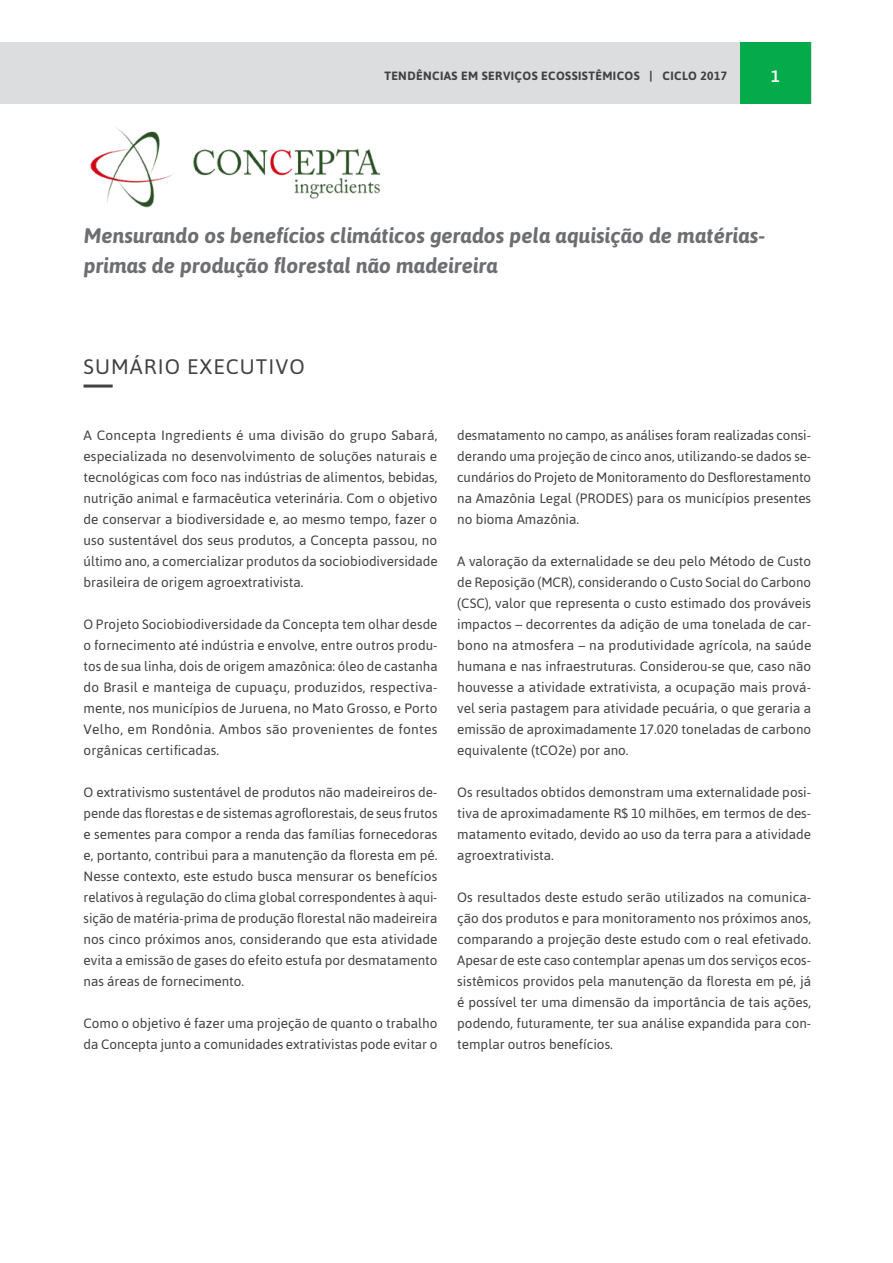
<style>
.page{position:relative;width:893px;height:1263px;background:#fff}
.page>*{position:absolute;margin:0;border:0;box-sizing:border-box;transform-origin:0 0}
.t1{font:italic 700 21px/30px "Asap";color:#6d6e71}
.t2{font:21px "Asap";letter-spacing:.05em;color:#414042}
.t3{font:500 16.5px "Asap";color:#fff}
.t4{font:13.5px/21px "Asap";color:#414042;text-align:justify}
.t5{font:700 12px "Asap";letter-spacing:.035em;color:#414042}
</style>
<div class="page">
<div style="left:0;top:43px;width:811px;height:61px;background:#dcddde"></div>
<div style="left:740px;top:43px;width:71px;height:61px;background:#05aa4b"></div>
<hr style="left:84px;top:385px;width:29px;height:3px;background:#414042">
<img style="left:90px;top:127px;width:291px;height:81px">
<p class="t5" style="left:384px;top:68px;width:344px">TENDÊNCIAS EM SERVIÇOS ECOSSISTÊMICOS | CICLO 2017</p>
<p class="t3" style="left:771px;top:65px;width:10px">1</p>
<h1 class="t1" style="left:84px;top:220px;width:683px">Mensurando os benefícios climáticos gerados pela aquisição de matérias&shy;primas de produção florestal não madeireira</h1>
<h1 class="t2" style="left:84px;top:352px;width:223px">SUMÁRIO EXECUTIVO</h1>
<p class="t4" style="left:84px;top:424px;width:356px">A Concepta Ingredients é uma divisão do grupo Sabará, especializada no desenvolvimento de soluções naturais e tecnológicas com foco nas indústrias de alimentos, bebidas, nutrição animal e farmacêutica veterinária. Com o objetivo de conservar a biodiversidade e, ao mesmo tempo, fazer o uso sustentável dos seus produtos, a Concepta passou, no último ano, a comercializar produtos da sociobiodiversidade brasileira de origem agroextrativista.</p>
<p class="t4" style="left:84px;top:613px;width:356px">O Projeto Sociobiodiversidade da Concepta tem olhar desde o fornecimento até indústria e envolve, entre outros produ&shy;tos de sua linha, dois de origem amazônica: óleo de castanha do Brasil e manteiga de cupuaçu, produzidos, respectiva&shy;mente, nos municípios de Juruena, no Mato Grosso, e Porto Velho, em Rondônia. Ambos são provenientes de fontes orgânicas certificadas.</p>
<p class="t4" style="left:84px;top:781px;width:356px">O extrativismo sustentável de produtos não madeireiros de&shy;pende das florestas e de sistemas agroflorestais, de seus frutos e sementes para compor a renda das famílias fornecedoras e, portanto, contribui para a manutenção da floresta em pé.<br>Nesse contexto, este estudo busca mensurar os benefícios relativos à regulação do clima global correspondentes à aqui&shy;sição de matéria-prima de produção florestal não madeireira nos cinco próximos anos, considerando que esta atividade evita a emissão de gases do efeito estufa por desmatamento nas áreas de fornecimento.</p>
<p class="t4" style="left:84px;top:1012px;width:355px">Como o objetivo é fazer uma projeção de quanto o trabalho da Concepta junto a comunidades extrativistas pode evitar o</p>
<p class="t4" style="left:457px;top:424px;width:355px">desmatamento no campo, as análises foram realizadas consi&shy;derando uma projeção de cinco anos, utilizando-se dados se&shy;cundários do Projeto de Monitoramento do Desflorestamento na Amazônia Legal (PRODES) para os municípios presentes no bioma Amazônia.</p>
<p class="t4" style="left:457px;top:550px;width:356px">A valoração da externalidade se deu pelo Método de Custo de Reposição (MCR), considerando o Custo Social do Carbono (CSC), valor que representa o custo estimado dos prováveis impactos – decorrentes da adição de uma tonelada de car&shy;bono na atmosfera – na produtividade agrícola, na saúde humana e nas infraestruturas. Considerou-se que, caso não houvesse a atividade extrativista, a ocupação mais prová&shy;vel seria pastagem para atividade pecuária, o que geraria a emissão de aproximadamente 17.020 toneladas de carbono equivalente (tCO2e) por ano.</p>
<p class="t4" style="left:457px;top:781px;width:355px">Os resultados obtidos demonstram uma externalidade posi&shy;tiva de aproximadamente R$ 10 milhões, em termos de des&shy;matamento evitado, devido ao uso da terra para a atividade agroextrativista.</p>
<p class="t4" style="left:457px;top:886px;width:355px">Os resultados deste estudo serão utilizados na comunica&shy;ção dos produtos e para monitoramento nos próximos anos, comparando a projeção deste estudo com o real efetivado.<br>Apesar de este caso contemplar apenas um dos serviços ecos&shy;sistêmicos providos pela manutenção da floresta em pé, já é possível ter uma dimensão da importância de tais ações, podendo, futuramente, ter sua análise expandida para con&shy;templar outros benefícios.</p>
</div>
